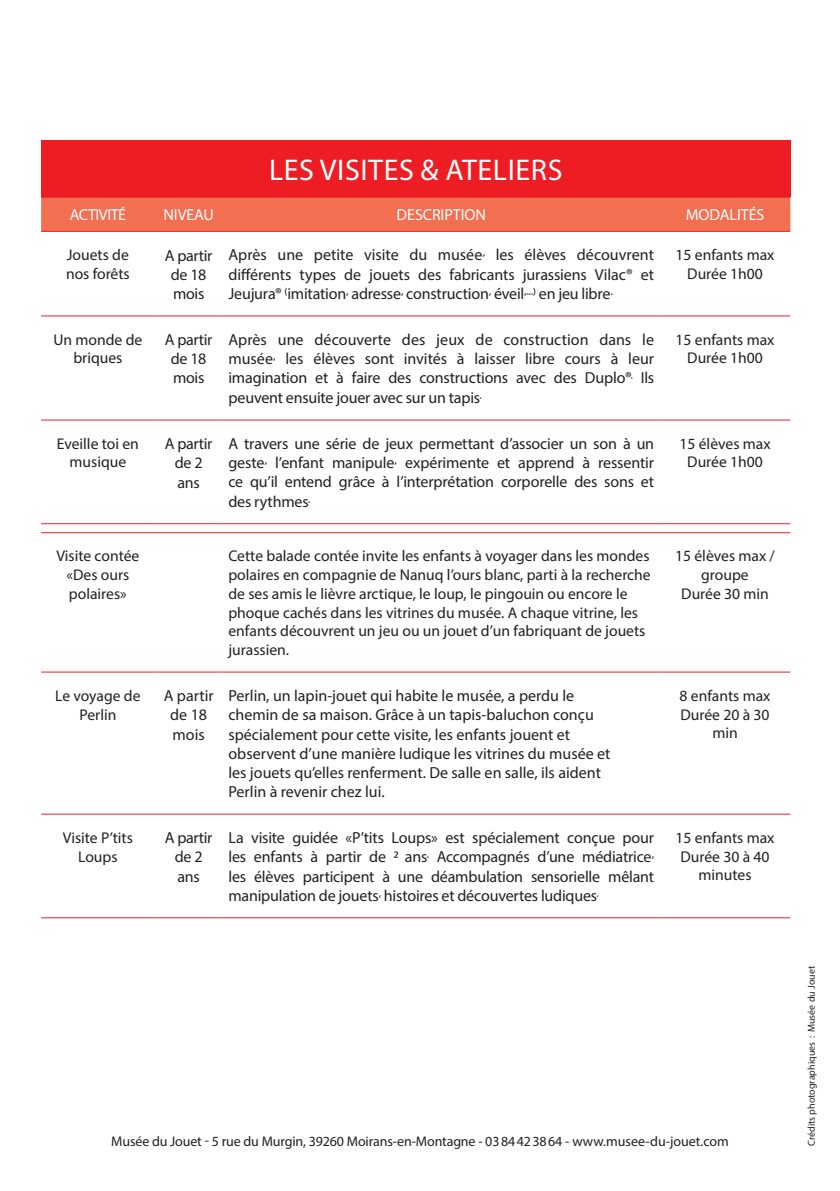
<style>
.page{position:relative;width:840px;height:1191px;background:#fff}
.page>*{position:absolute;margin:0;border:0;box-sizing:border-box;transform-origin:0 0}
.t1{font:30px "Myriad Pro";letter-spacing:.02em;color:#fff}
._01{font:16px/19.2px "Myriad Pro";letter-spacing:-.01em;color:#231f20;text-align:justify}
._05{font:16px/19.2px "Myriad Pro";color:#231f20;text-align:center}
._05-2{font:16px/19.2px "Myriad Pro";letter-spacing:-.02em;color:#231f20;text-align:center}
.t2{font:16px "Myriad Pro";letter-spacing:-.005em;color:#fff}
.t3{font:16px "Myriad Pro";letter-spacing:-.03em;color:#fff}
.TABLEAU-titre_et_mod{font:15.6px/18.8px "Myriad Pro";color:#231f20;text-align:center}
._05-3{font:15.6px/18.8px "Myriad Pro";color:#231f20}
.t4{font:14px "Myriad Pro";letter-spacing:-.01em;color:#231f20}
.t5{font:10px "Myriad Pro";color:#231f20}
</style>
<div class="page">
<div style="left:41px;top:141px;width:748px;height:56px;background:#ee1d23"></div>
<div style="left:41px;top:198px;width:748px;height:33px;background:#f36f51"></div>
<hr style="left:41px;top:140px;width:113px;height:1px;background:#ee1d23">
<hr style="left:154px;top:140px;width:69px;height:1px;background:#ee1d23">
<hr style="left:223px;top:140px;width:436px;height:1px;background:#ee1d23">
<hr style="left:659px;top:140px;width:130px;height:1px;background:#ee1d23">
<hr style="left:41px;top:197px;width:113px;height:1px;background:#ee1d23">
<hr style="left:154px;top:197px;width:69px;height:1px;background:#ee1d23">
<hr style="left:223px;top:197px;width:436px;height:1px;background:#ee1d23">
<hr style="left:659px;top:197px;width:130px;height:1px;background:#ee1d23">
<hr style="left:41px;top:231px;width:113px;height:1px;background:#ee1d23">
<hr style="left:154px;top:231px;width:69px;height:1px;background:#ee1d23">
<hr style="left:223px;top:231px;width:436px;height:1px;background:#ee1d23">
<hr style="left:659px;top:231px;width:130px;height:1px;background:#ee1d23">
<hr style="left:41px;top:315px;width:113px;height:1px;background:#ee1d23">
<hr style="left:154px;top:315px;width:69px;height:1px;background:#ee1d23">
<hr style="left:223px;top:315px;width:436px;height:1px;background:#ee1d23">
<hr style="left:659px;top:315px;width:130px;height:1px;background:#ee1d23">
<hr style="left:41px;top:419px;width:113px;height:1px;background:#ee1d23">
<hr style="left:154px;top:419px;width:69px;height:1px;background:#ee1d23">
<hr style="left:223px;top:419px;width:436px;height:1px;background:#ee1d23">
<hr style="left:659px;top:419px;width:130px;height:1px;background:#ee1d23">
<hr style="left:41px;top:523px;width:113px;height:1px;background:#ee1d23">
<hr style="left:154px;top:523px;width:69px;height:1px;background:#ee1d23">
<hr style="left:223px;top:523px;width:436px;height:1px;background:#ee1d23">
<hr style="left:659px;top:523px;width:130px;height:1px;background:#ee1d23">
<hr style="left:41px;top:532px;width:113px;height:1px;background:#ee1d23">
<hr style="left:154px;top:532px;width:69px;height:1px;background:#ee1d23">
<hr style="left:223px;top:532px;width:436px;height:1px;background:#ee1d23">
<hr style="left:659px;top:532px;width:130px;height:1px;background:#ee1d23">
<hr style="left:41px;top:671px;width:113px;height:1px;background:#ee1d23">
<hr style="left:154px;top:671px;width:69px;height:1px;background:#ee1d23">
<hr style="left:223px;top:671px;width:436px;height:1px;background:#ee1d23">
<hr style="left:659px;top:671px;width:130px;height:1px;background:#ee1d23">
<hr style="left:41px;top:813px;width:113px;height:1px;background:#ee1d23">
<hr style="left:154px;top:813px;width:69px;height:1px;background:#ee1d23">
<hr style="left:223px;top:813px;width:436px;height:1px;background:#ee1d23">
<hr style="left:659px;top:813px;width:130px;height:1px;background:#ee1d23">
<hr style="left:41px;top:917px;width:113px;height:1px;background:#ee1d23">
<hr style="left:154px;top:917px;width:69px;height:1px;background:#ee1d23">
<hr style="left:223px;top:917px;width:436px;height:1px;background:#ee1d23">
<hr style="left:659px;top:917px;width:130px;height:1px;background:#ee1d23">
<p class="t1" style="left:269px;top:152px;width:295px">LES VISITES &amp; ATELIERS</p>
<p class="t3" style="left:70px;top:205px;width:58px">ACTIVITÉ</p>
<p class="t2" style="left:163px;top:205px;width:52px">NIVEAU</p>
<p class="t2" style="left:396px;top:205px;width:91px">DESCRIPTION</p>
<p class="t2" style="left:685px;top:205px;width:80px">MODALITÉS</p>
<p class="_05-3" style="left:66px;top:245px;width:65px">Jouets de nos forêts</p>
<p class="_05-2" style="left:165px;top:245px;width:49px">A partir de 18 mois</p>
<p class="_01" style="left:228px;top:245px;width:427px">Après une petite visite du musée, les élèves découvrent différents types de jouets des fabricants jurassiens Vilac® et Jeujura® (imitation, adresse, construction, éveil,...) en jeu libre.</p>
<p class="TABLEAU-titre_et_mod" style="left:675px;top:245px;width:100px">15 enfants max</p>
<p class="TABLEAU-titre_et_mod" style="left:686px;top:264px;width:77px">Durée 1h00</p>
<p class="TABLEAU-titre_et_mod" style="left:53px;top:330px;width:90px">Un monde de briques</p>
<p class="_05-2" style="left:165px;top:330px;width:49px">A partir de 18 mois</p>
<p class="_01" style="left:228px;top:330px;width:427px">Après une découverte des jeux de construction dans le musée, les élèves sont invités à laisser libre cours à leur imagination et à faire des constructions avec des Duplo®. Ils peuvent ensuite jouer avec sur un tapis.</p>
<p class="TABLEAU-titre_et_mod" style="left:675px;top:330px;width:100px">15 enfants max</p>
<p class="TABLEAU-titre_et_mod" style="left:686px;top:348px;width:77px">Durée 1h00</p>
<p class="TABLEAU-titre_et_mod" style="left:57px;top:434px;width:83px">Eveille toi en musique</p>
<p class="_05-2" style="left:165px;top:434px;width:49px">A partir de 2 ans</p>
<p class="_01" style="left:228px;top:434px;width:427px">A travers une série de jeux permettant d’associer un son à un geste, l’enfant manipule, expérimente et apprend à ressentir ce qu’il entend grâce à l’interprétation corporelle des sons et des rythmes.</p>
<p class="TABLEAU-titre_et_mod" style="left:679px;top:434px;width:93px">15 élèves max</p>
<p class="TABLEAU-titre_et_mod" style="left:686px;top:452px;width:77px">Durée 1h00</p>
<p class="TABLEAU-titre_et_mod" style="left:56px;top:546px;width:84px">Visite contée</p>
<p class="TABLEAU-titre_et_mod" style="left:66px;top:565px;width:64px;text-align:left">«Des ours polaires»</p>
<p class="TABLEAU-titre_et_mod" style="left:228px;top:546px;width:423px;text-align:left">Cette balade contée invite les enfants à voyager dans les mondes polaires en compagnie de Nanuq l’ours blanc, parti à la recherche de ses amis le lièvre arctique, le loup, le pingouin ou encore le phoque cachés dans les vitrines du musée. A chaque vitrine, les enfants découvrent un jeu ou un jouet d’un fabriquant de jouets jurassien.</p>
<p class="TABLEAU-titre_et_mod" style="left:674px;top:546px;width:101px">15 élèves max / groupe</p>
<p class="TABLEAU-titre_et_mod" style="left:680px;top:584px;width:89px">Durée 30 min</p>
<p class="TABLEAU-titre_et_mod" style="left:55px;top:686px;width:87px">Le voyage de<br>Perlin</p>
<p class="_05" style="left:164px;top:686px;width:51px">A partir de 18 mois</p>
<p class="_05" style="left:228px;top:686px;width:383px;text-align:left">Perlin, un lapin-jouet qui habite le musée, a perdu le chemin de sa maison. Grâce à un tapis-baluchon conçu spécialement pour cette visite, les enfants jouent et observent d’une manière ludique les vitrines du musée et les jouets qu’elles renferment. De salle en salle, ils aident Perlin à revenir chez lui.</p>
<p class="TABLEAU-titre_et_mod" style="left:679px;top:686px;width:92px">8 enfants max</p>
<p class="TABLEAU-titre_et_mod" style="left:680px;top:704px;width:91px">Durée 20 à 30 min</p>
<p class="TABLEAU-titre_et_mod" style="left:63px;top:828px;width:71px">Visite P’tits<br>Loups</p>
<p class="_05-2" style="left:165px;top:828px;width:49px">A partir de 2 ans</p>
<p class="_05" style="left:228px;top:828px;width:427px;text-align:justify">La visite guidée «P’tits Loups» est spécialement conçue pour les enfants à partir de 2 ans. Accompagnés d’une médiatrice, les élèves participent à une déambulation sensorielle mêlant manipulation de jouets, histoires et découvertes ludiques.</p>
<p class="TABLEAU-titre_et_mod" style="left:675px;top:828px;width:100px">15 enfants max</p>
<p class="TABLEAU-titre_et_mod" style="left:680px;top:846px;width:91px">Durée 30 à 40 minutes</p>
<p class="t4" style="left:111px;top:1132px;width:619px">Musée du Jouet - 5 rue du Murgin, 39260 Moirans-en-Montagne - 0384423864 - www.musee-du-jouet.com</p>
<p class="t5" style="left:804px;top:1145px;width:181px;rotate:-90deg">Crédits photographiques : Musée du Jouet</p>
</div>
